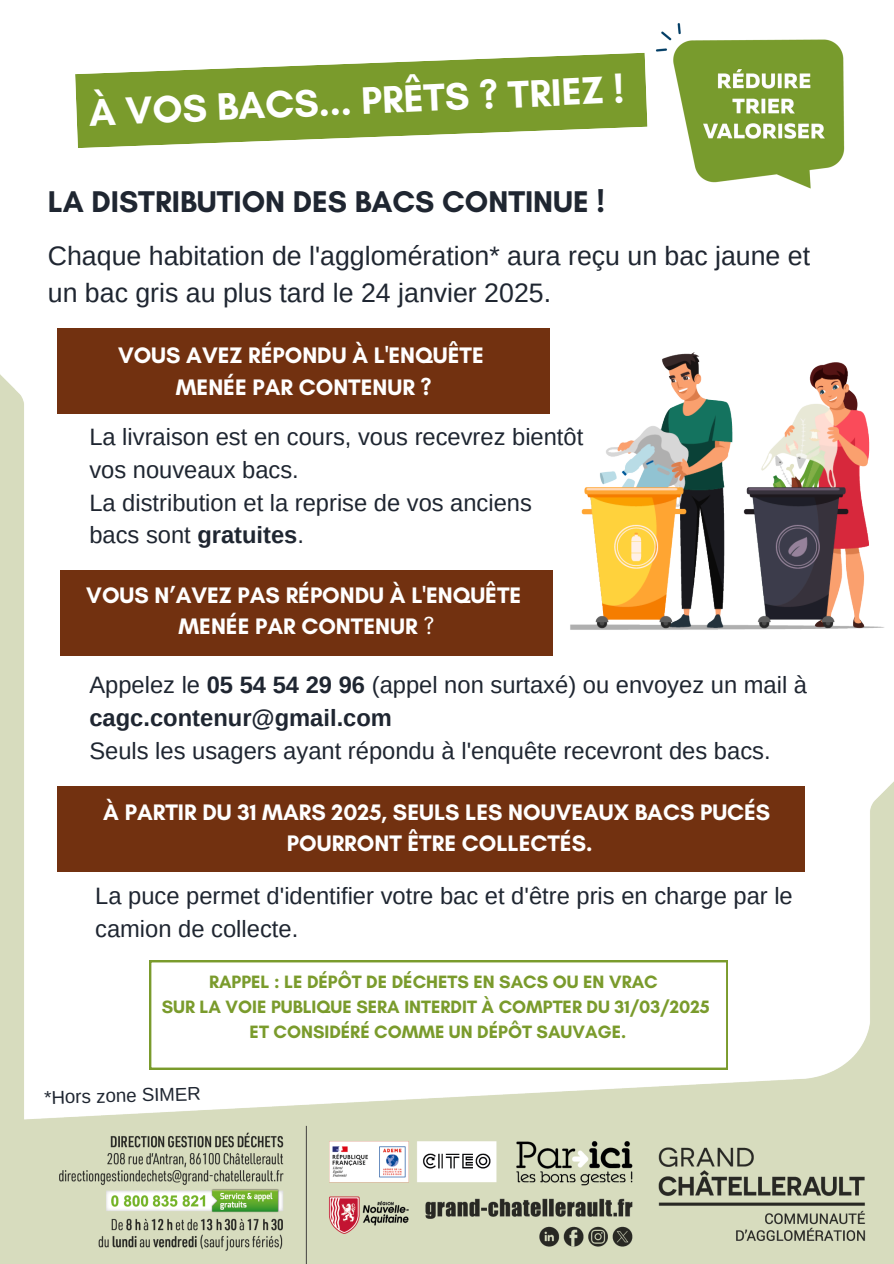
<style>
.page{position:relative;width:894px;height:1264px;background:#fff}
.page>*{position:absolute;margin:0;border:0;box-sizing:border-box;transform-origin:0 0}
.t1{font:700 39px "Glacial Indifference";color:#fff}
.t2{font:700 30.45px "Glacial Indifference";color:#1f2631}
.t3{font:26.7px/37.2px "Arimo";color:#1f2631}
.t4{font:23.7px/32.7px "Arimo";color:#1f2631}
.t5{font:700 22.8px/31.5px "Glacial Indifference";color:#fff;text-align:center}
.t6{font:18.6px "Arimo";color:#1f2631}
.t7{font:700 18.15px "Glacial Indifference";color:#7a9b2c}
.s1{font-weight:700}
.s2{font-weight:400}
</style>
<div class="page">
<img style="left:647px;top:23px;width:198px;height:166px">
<svg style="left:75px;top:53px;width:572px;height:95px;fill:#7a9b2c"></svg>
<img style="left:0;top:328px;width:893px;height:935px">
<h5 class="t1" style="left:88px;top:86px;width:537px;rotate:-2deg">À VOS BACS... PRÊTS ? TRIEZ !</h5>
<h4 class="t2" style="left:48px;top:183px;width:558px">LA DISTRIBUTION DES BACS CONTINUE !</h4>
<h3 class="t3" style="left:48px;top:237px;width:763px">Chaque habitation de l'agglomération* aura reçu un bac jaune et un bac gris au plus tard le 24 janvier 2025.</h3>
<p class="t5" style="left:118px;top:339px;width:367px">VOUS AVEZ RÉPONDU À L'ENQUÊTE<br>MENÉE PAR CONTENUR ?</p>
<p class="t4" style="left:89px;top:421px;width:495px">La livraison est en cours, vous recevrez bientôt vos nouveaux bacs.</p>
<p class="t4" style="left:89px;top:486px;width:444px">La distribution et la reprise de vos anciens bacs sont <span class="s1">gratuites</span>.</p>
<p class="t5" style="left:86px;top:579px;width:436px">VOUS N’AVEZ PAS RÉPONDU À L'ENQUÊTE<br>MENÉE PAR CONTENUR <span class="s2">?</span></p>
<p class="t4" style="left:89px;top:668px;width:719px">Appelez le <span class="s1">05 54 54 29 96</span> (appel non surtaxé) ou envoyez un mail à <span class="s1">cagc.contenur@gmail.com</span></p>
<h1 class="t4" style="left:89px;top:734px;width:682px">Seuls les usagers ayant répondu à l'enquête recevront des bacs.</h1>
<p class="t5" style="left:103px;top:795px;width:668px">À PARTIR DU 31 MARS 2025, SEULS LES NOUVEAUX BACS PUCÉS<br>POURRONT ÊTRE COLLECTÉS.</p>
<h6 class="t4" style="left:95px;top:879px;width:699px">La puce permet d'identifier votre bac et d'être pris en charge par le camion de collecte.</h6>
<p class="t7" style="left:209px;top:970px;width:450px">RAPPEL : LE DÉPÔT DE DÉCHETS EN SACS OU EN VRAC</p>
<h5 class="t7" style="left:162px;top:995px;width:549px">SUR LA VOIE PUBLIQUE SERA INTERDIT À COMPTER DU 31/03/2025</h5>
<p class="t7" style="left:249px;top:1020px;width:378px">ET CONSIDÉRÉ COMME UN DÉPÔT SAUVAGE.</p>
<p class="t6" style="left:44px;top:1086px;width:158px;rotate:-1deg">*Hors zone SIMER</p>
</div>
